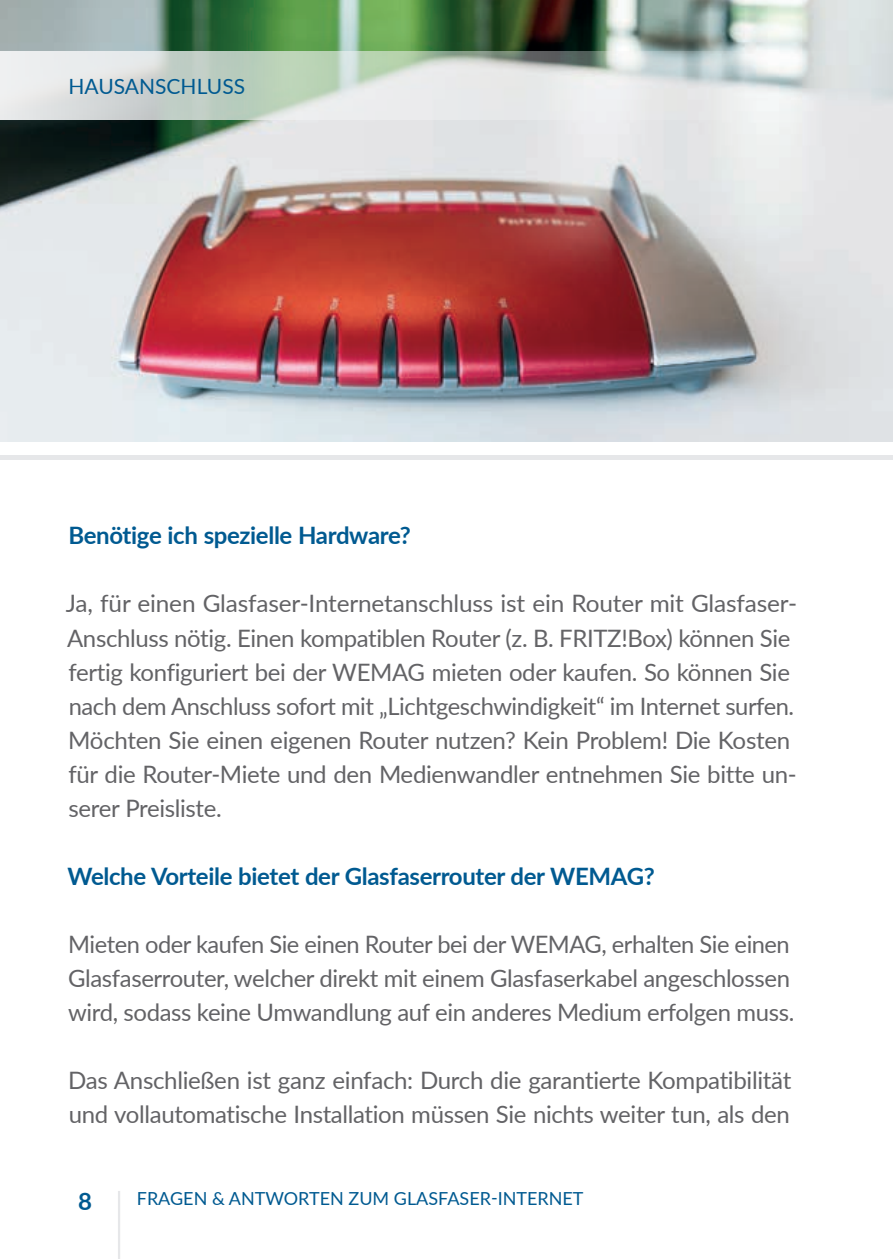
<style>
.page{position:relative;width:893px;height:1259px;background:#fff}
.page>*{position:absolute;margin:0;border:0;box-sizing:border-box;transform-origin:0 0}
.t1{font:24px/33.9px "Lato";letter-spacing:-.015em;color:#636366}
.t2{font:700 24px "Lato";letter-spacing:-.015em;color:#005a91}
.t3{font:21px "Lato";color:#005a91}
.t4{font:18px "Lato";color:#005a91}
</style>
<div class="page">
<img style="left:0;top:0;width:893px;height:442px">
<svg style="left:0;top:51px;width:893px;height:68px;background:#d5ddd9"></svg>
<div style="left:0;top:442px;width:893px;height:17px;background:#e6e7e9"></div>
<div style="left:0;top:442px;width:893px;height:13px;background:#fff"></div>
<hr style="left:118px;top:1191px;width:2px;height:68px;background:#e6e7e9">
<p class="t3" style="left:69px;top:71px;width:178px">HAUSANSCHLUSS</p>
<p class="t2" style="left:69px;top:518px;width:344px">Benötige ich spezielle Hardware?</p>
<p class="t1" style="left:66px;top:586px;width:733px">Ja, für einen Glasfaser-Internetanschluss ist ein Router mit Glasfaser-Anschluss nötig. Einen kompatiblen Router (z. B. FRITZ!Box) können Sie fertig konfiguriert bei der WEMAG mieten oder kaufen. So können Sie nach dem Anschluss sofort mit „Lichtgeschwindigkeit“ im Internet surfen.<br>Möchten Sie einen eigenen Router nutzen? Kein Problem! Die Kosten für die Router-Miete und den Medienwandler entnehmen Sie bitte un&shy;serer Preisliste.</p>
<p class="t2" style="left:68px;top:858px;width:589px">Welche Vorteile bietet der Glasfaserrouter der WEMAG?</p>
<p class="t1" style="left:68px;top:926px;width:728px">Mieten oder kaufen Sie einen Router bei der WEMAG, erhalten Sie einen<br>Glasfaserrouter, welcher direkt mit einem Glasfaserkabel angeschlossen wird, sodass keine Umwandlung auf ein anderes Medium erfolgen muss.</p>
<p class="t1" style="left:68px;top:1062px;width:725px">Das Anschließen ist ganz einfach: Durch die garantierte Kompatibilität und vollautomatische Installation müssen Sie nichts weiter tun, als den</p>
<p class="t2" style="left:78px;top:1183px;width:15px">8</p>
<p class="t4" style="left:137px;top:1186px;width:448px">FRAGEN &amp; ANTWORTEN ZUM GLASFASER-INTERNET</p>
</div>
